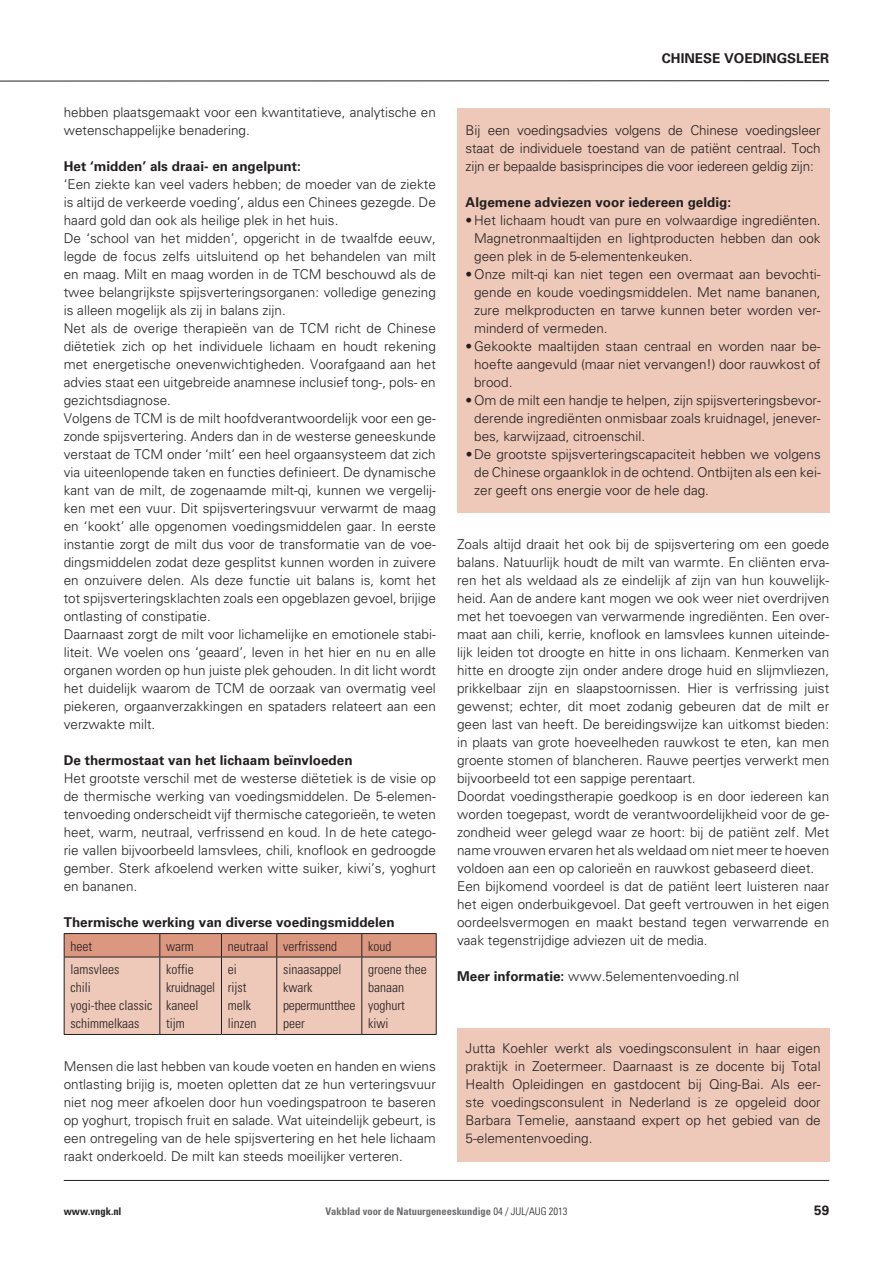
<style>
.page{position:relative;width:893px;height:1263px;background:#fff}
.page>*{position:absolute;margin:0;border:0;box-sizing:border-box;transform-origin:0 0}
.t1{font:300 13.5px/18px "Univers";color:#231f20;text-align:justify}
.t2{font:300 condensed 13.5px/18px "Univers";color:#231f20}
.t3{font:700 13.5px "Univers";color:#231f20}
.t4{font:700 condensed 10.5px "Univers";color:#6c6d70}
.t5{font:700 condensed 10.5px "Univers";color:#231f20}
.s1{font-weight:700}
.s2{font-weight:300;color:#231f20}
</style>
<div class="page">
<hr style="left:64px;top:1180px;width:765px;height:1px;background:#231f20">
<hr style="left:0;top:80px;width:829px;height:1px;background:#231f20">
<svg style="left:64px;top:933px;width:373px;height:101px;background:#e5b9a8"></svg>
<hr style="left:64px;top:957px;width:96px;height:1px;background:#231f20">
<hr style="left:64px;top:957px;width:1px;height:77px;background:#231f20">
<hr style="left:160px;top:957px;width:61px;height:1px;background:#231f20">
<hr style="left:159px;top:957px;width:1px;height:77px;background:#231f20">
<hr style="left:221px;top:957px;width:56px;height:1px;background:#231f20">
<hr style="left:221px;top:957px;width:1px;height:77px;background:#231f20">
<hr style="left:277px;top:957px;width:85px;height:1px;background:#231f20">
<hr style="left:276px;top:957px;width:1px;height:77px;background:#231f20">
<hr style="left:362px;top:957px;width:75px;height:1px;background:#231f20">
<hr style="left:361px;top:957px;width:1px;height:77px;background:#231f20">
<hr style="left:436px;top:957px;width:1px;height:77px;background:#231f20">
<hr style="left:64px;top:1034px;width:96px;height:1px;background:#231f20">
<hr style="left:160px;top:1034px;width:61px;height:1px;background:#231f20">
<hr style="left:221px;top:1034px;width:56px;height:1px;background:#231f20">
<hr style="left:277px;top:1034px;width:85px;height:1px;background:#231f20">
<hr style="left:362px;top:1034px;width:75px;height:1px;background:#231f20">
<div style="left:457px;top:109px;width:372px;height:404px;background:#eec8b8"></div>
<div style="left:457px;top:1028px;width:372px;height:133px;background:#eec8b8"></div>
<p class="t1" style="left:64px;top:103px;width:374px">hebben plaatsgemaakt voor een kwantitatieve, analytische en wetenschappelijke benadering.</p>
<p class="t3" style="left:64px;top:158px;width:239px">Het ‘midden’ als draai- en angelpunt:</p>
<p class="t1" style="left:64px;top:175px;width:374px;text-align:left">‘Een ziekte kan veel vaders hebben; de moeder van de ziekte is altijd de verkeerde voeding’, aldus een Chinees gezegde. De haard gold dan ook als heilige plek in het huis.<br>De ‘school van het midden’, opgericht in de twaalfde eeuw, legde de focus zelfs uitsluitend op het behandelen van milt en maag. Milt en maag worden in de TCM beschouwd als de twee belangrijkste spijsverteringsorganen: volledige genezing is alleen mogelijk als zij in balans zijn.<br>Net als de overige therapieën van de TCM richt de Chinese diëtetiek zich op het individuele lichaam en houdt rekening met energetische onevenwichtigheden. Voorafgaand aan het advies staat een uitgebreide anamnese inclusief tong-, pols- en gezichtsdiagnose.<br>Volgens de TCM is de milt hoofdverantwoordelijk voor een ge&shy;zonde spijsvertering. Anders dan in de westerse geneeskunde verstaat de TCM onder ‘milt’ een heel orgaansysteem dat zich via uiteenlopende taken en functies definieert. De dynamische kant van de milt, de zogenaamde milt-qi, kunnen we vergelij&shy;ken met een vuur. Dit spijsverteringsvuur verwarmt de maag en ‘kookt’ alle opgenomen voedingsmiddelen gaar. In eerste instantie zorgt de milt dus voor de transformatie van de voe&shy;dingsmiddelen zodat deze gesplitst kunnen worden in zuivere en onzuivere delen. Als deze functie uit balans is, komt het tot spijsverteringsklachten zoals een opgeblazen gevoel, brijige ontlasting of constipatie.<br>Daarnaast zorgt de milt voor lichamelijke en emotionele stabi&shy;liteit. We voelen ons ‘geaard’, leven in het hier en nu en alle organen worden op hun juiste plek gehouden. In dit licht wordt het duidelijk waarom de TCM de oorzaak van overmatig veel piekeren, orgaanverzakkingen en spataders relateert aan een verzwakte milt.</p>
<p class="t3" style="left:64px;top:752px;width:290px">De thermostaat van het lichaam beïnvloeden</p>
<p class="t1" style="left:64px;top:769px;width:374px">Het grootste verschil met de westerse diëtetiek is de visie op de thermische werking van voedingsmiddelen. De 5-elemen&shy;tenvoeding onderscheidt vijf thermische categorieën, te weten heet, warm, neutraal, verfrissend en koud. In de hete catego&shy;rie vallen bijvoorbeeld lamsvlees, chili, knoflook en gedroogde gember. Sterk afkoelend werken witte suiker, kiwi’s, yoghurt en bananen.</p>
<p class="t3" style="left:64px;top:914px;width:332px">Thermische werking van diverse voedingsmiddelen</p>
<p class="t2" style="left:71px;top:937px;width:23px">heet</p>
<p class="t2" style="left:166px;top:937px;width:29px">warm</p>
<p class="t2" style="left:228px;top:937px;width:111px">neutraal verfrissend</p>
<p class="t2" style="left:368px;top:937px;width:25px">koud</p>
<p class="t2" style="left:71px;top:960px;width:83px">lamsvlees<br>chili<br>yogi-thee classic schimmelkaas</p>
<p class="t2" style="left:166px;top:960px;width:50px">koffie kruidnagel kaneel tijm</p>
<p class="t2" style="left:228px;top:960px;width:30px">ei rijst melk linzen</p>
<p class="t2" style="left:283px;top:960px;width:74px">sinaasappel kwark pepermuntthee peer</p>
<p class="t2" style="left:368px;top:960px;width:60px">groene thee banaan yoghurt kiwi</p>
<p class="t1" style="left:64px;top:1057px;width:374px">Mensen die last hebben van koude voeten en handen en wiens ontlasting brijig is, moeten opletten dat ze hun verteringsvuur niet nog meer afkoelen door hun voedingspatroon te baseren op yoghurt, tropisch fruit en salade. Wat uiteindelijk gebeurt, is een ontregeling van de hele spijsvertering en het hele lichaam raakt onderkoeld. De milt kan steeds moeilijker verteren.</p>
<p class="t3" style="left:662px;top:50px;width:169px">Chinese voedingsleer</p>
<p class="t1" style="left:466px;top:121px;width:357px">Bij een voedingsadvies volgens de Chinese voedingsleer staat de individuele toestand van de patiënt centraal. Toch zijn er bepaalde basisprincipes die voor iedereen geldig zijn:</p>
<p class="t3" style="left:466px;top:194px;width:267px">Algemene adviezen voor iedereen geldig:</p>
<p class="t1" style="left:474px;top:211px;width:348px;text-indent:-9px">• Het lichaam houdt van pure en volwaardige ingrediënten.<br>Magnetronmaaltijden en lightproducten hebben dan ook geen plek in de 5-elementenkeuken.</p>
<p class="t1" style="left:474px;top:265px;width:348px;text-indent:-8px">• Onze milt-qi kan niet tegen een overmaat aan bevochti&shy;gende en koude voedingsmiddelen. Met name bananen, zure melkproducten en tarwe kunnen beter worden ver&shy;minderd of vermeden.</p>
<p class="t1" style="left:474px;top:337px;width:348px;text-indent:-9px">• Gekookte maaltijden staan centraal en worden naar be&shy;hoefte aangevuld (maar niet vervangen!) door rauwkost of brood.</p>
<p class="t1" style="left:474px;top:391px;width:348px;text-indent:-9px">• Om de milt een handje te helpen, zijn spijsverteringsbevor&shy;derende ingrediënten onmisbaar zoals kruidnagel, jenever&shy;bes, karwijzaad, citroenschil.</p>
<p class="t1" style="left:474px;top:445px;width:348px;text-indent:-9px">• De grootste spijsverteringscapaciteit hebben we volgens de Chinese orgaanklok in de ochtend. Ontbijten als een kei&shy;zer geeft ons energie voor de hele dag.</p>
<p class="t1" style="left:457px;top:535px;width:374px;text-align:left">Zoals altijd draait het ook bij de spijsvertering om een goede balans. Natuurlijk houdt de milt van warmte. En cliënten erva&shy;ren het als weldaad als ze eindelijk af zijn van hun kouwelijk&shy;heid. Aan de andere kant mogen we ook weer niet overdrijven met het toevoegen van verwarmende ingrediënten. Een over&shy;maat aan chili, kerrie, knoflook en lamsvlees kunnen uiteinde&shy;lijk leiden tot droogte en hitte in ons lichaam. Kenmerken van hitte en droogte zijn onder andere droge huid en slijmvliezen, prikkelbaar zijn en slaapstoornissen. Hier is verfrissing juist gewenst; echter, dit moet zodanig gebeuren dat de milt er geen last van heeft. De bereidingswijze kan uitkomst bieden: in plaats van grote hoeveelheden rauwkost te eten, kan men groente stomen of blancheren. Rauwe peertjes verwerkt men bijvoorbeeld tot een sappige perentaart.<br>Doordat voedingstherapie goedkoop is en door iedereen kan worden toegepast, wordt de verantwoordelijkheid voor de ge&shy;zondheid weer gelegd waar ze hoort: bij de patiënt zelf. Met name vrouwen ervaren het als weldaad om niet meer te hoeven voldoen aan een op calorieën en rauwkost gebaseerd dieet.<br>Een bijkomend voordeel is dat de patiënt leert luisteren naar het eigen onderbuikgevoel. Dat geeft vertrouwen in het eigen oordeelsvermogen en maakt bestand tegen verwarrende en vaak tegenstrijdige adviezen uit de media.</p>
<p class="t1" style="left:457px;top:967px;width:284px"><span class="s1">Meer informatie:</span> www.5elementenvoeding.nl</p>
<p class="t1" style="left:466px;top:1039px;width:357px">Jutta Koehler werkt als voedingsconsulent in haar eigen praktijk in Zoetermeer. Daarnaast is ze docente bij Total Health Opleidingen en gastdocent bij Qing-Bai. Als eer&shy;ste voedingsconsulent in Nederland is ze opgeleid door Barbara Temelie, aanstaand expert op het gebied van de 5-elementenvoeding.</p>
<p class="t5" style="left:64px;top:1205px;width:59px">www.vngk.nl</p>
<p class="t3" style="left:814px;top:1202px;width:17px">59</p>
<p class="t4" style="left:325px;top:1205px;width:244px">Vakblad voor de Natuurgeneeskundige <span class="s2">04 / JUL/AUG 2013</span></p>
</div>
